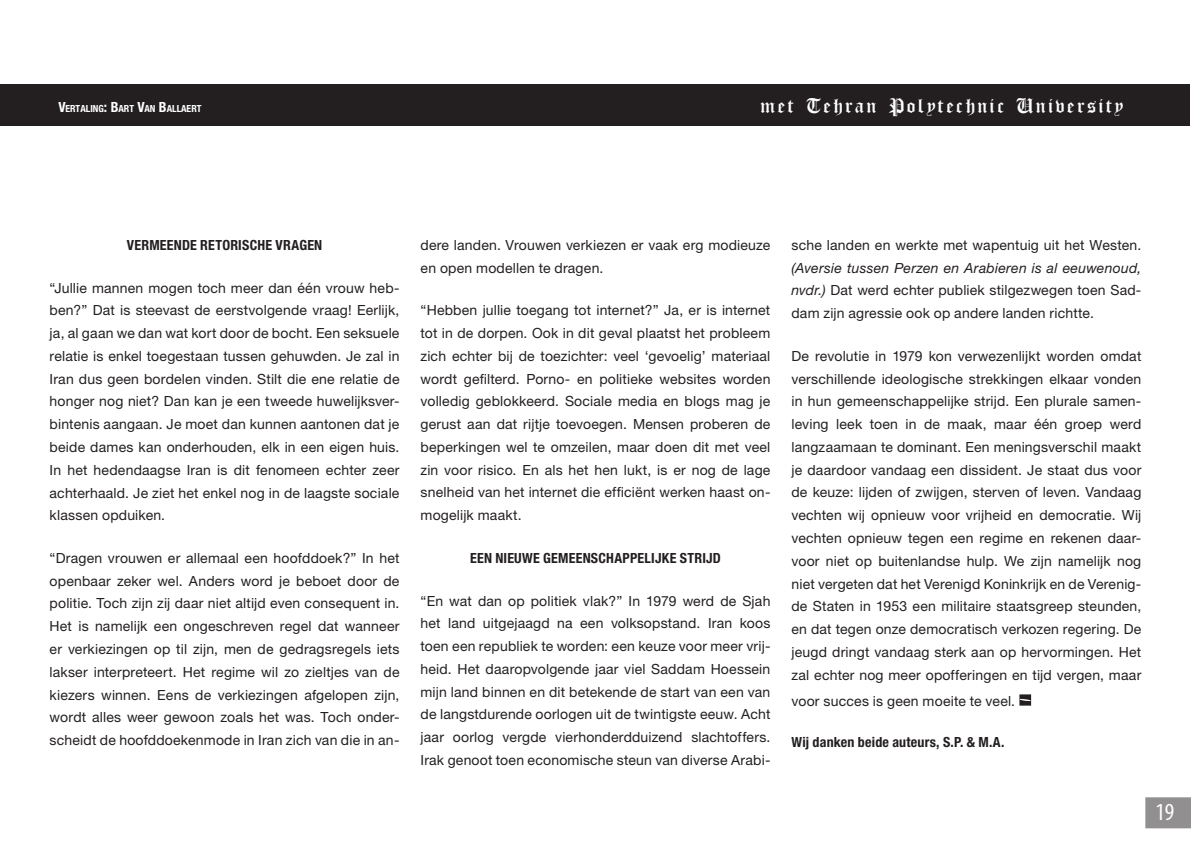
<style>
.page{position:relative;width:1191px;height:844px;background:#fff}
.page>*{position:absolute;margin:0;border:0;box-sizing:border-box;transform-origin:0 0}
.t1{font:condensed 24.5px "Myriad Pro";color:#fff}
.t2{font:22.75px "Old London";letter-spacing:.11em;color:#fff}
.t3{font:14px/22.8px "Helvetica Neue LT Std";letter-spacing:.015em;color:#231f20;text-align:justify}
.t4{font:700 condensed 14px "Helvetica Neue LT Std";letter-spacing:.015em;color:#231f20}
.t5{font:700 condensed 9.8px "Helvetica Neue LT Std";color:#fff}
.s1{font-size:14px}
.s2{font-style:italic}
</style>
<div class="page">
<svg style="left:1145px;top:797px;width:46px;height:31px"></svg>
<div style="left:1020px;top:695px;width:10px;height:9px;background:#231f20"></div>
<div style="left:1019px;top:694px;width:12px;height:11px;border:2px solid #231f20"></div>
<svg style="left:1019px;top:698px;width:12px;height:3px"></svg>
<div style="left:1px;top:84px;width:1189px;height:42px;background:#231f20"></div>
<p class="t5" style="left:59px;top:102px;width:144px"><span class="s1">V</span>ERTALING<span class="s1">: B</span>ART <span class="s1">V</span>AN <span class="s1">B</span>ALLAERT</p>
<h2 class="t2" style="left:760px;top:92px;width:365px">met Tehran Polytechnic University</h2>
<p class="t4" style="left:127px;top:236px;width:9px">VERMEENDE</p>
<p class="t4" style="left:200px;top:236px;width:9px">RETORISCHE</p>
<p class="t4" style="left:275px;top:236px;width:17px">VRAGEN</p>
<p class="t3" style="left:50px;top:276px;width:351px">“Jullie mannen mogen toch meer dan één vrouw heb&shy;ben?” Dat is steevast de eerstvolgende vraag! Eerlijk, ja, al gaan we dan wat kort door de bocht. Een seksuele relatie is enkel toegestaan tussen gehuwden. Je zal in Iran dus geen bordelen vinden. Stilt die ene relatie de honger nog niet? Dan kan je een tweede huwelijksver&shy;bintenis aangaan. Je moet dan kunnen aantonen dat je beide dames kan onderhouden, elk in een eigen huis.<br>In het hedendaagse Iran is dit fenomeen echter zeer achterhaald. Je ziet het enkel nog in de laagste sociale klassen opduiken.</p>
<p class="t3" style="left:50px;top:546px;width:351px">“Dragen vrouwen er allemaal een hoofddoek?” In het openbaar zeker wel. Anders word je beboet door de politie. Toch zijn zij daar niet altijd even consequent in.<br>Het is namelijk een ongeschreven regel dat wanneer er verkiezingen op til zijn, men de gedragsregels iets lakser interpreteert. Het regime wil zo zieltjes van de kiezers winnen. Eens de verkiezingen afgelopen zijn, wordt alles weer gewoon zoals het was. Toch onder&shy;scheidt de hoofddoekenmode in Iran zich van die in an-</p>
<p class="t3" style="left:420px;top:233px;width:351px">dere landen. Vrouwen verkiezen er vaak erg modieuze en open modellen te dragen.</p>
<p class="t3" style="left:420px;top:299px;width:351px">“Hebben jullie toegang tot internet?” Ja, er is internet tot in de dorpen. Ook in dit geval plaatst het probleem zich echter bij de toezichter: veel ‘gevoelig’ materiaal wordt gefilterd. Porno- en politieke websites worden volledig geblokkeerd. Sociale media en blogs mag je gerust aan dat rijtje toevoegen. Mensen proberen de beperkingen wel te omzeilen, maar doen dit met veel zin voor risico. En als het hen lukt, is er nog de lage snelheid van het internet die efficiënt werken haast on&shy;mogelijk maakt.</p>
<p class="t4" style="left:470px;top:549px;width:34px">EEN NIEUWE</p>
<p class="t4" style="left:543px;top:549px;width:9px">GEMEENSCHAPPE</p>
<p class="t4" style="left:644px;top:549px;width:14px">LIJKE</p>
<p class="t4" style="left:680px;top:549px;width:8px">STRIJD</p>
<p class="t3" style="left:420px;top:588px;width:351px">“En wat dan op politiek vlak?” In 1979 werd de Sjah het land uitgejaagd na een volksopstand. Iran koos toen een republiek te worden: een keuze voor meer vrij&shy;heid. Het daaropvolgende jaar viel Saddam Hoessein mijn land binnen en dit betekende de start van een van de langstdurende oorlogen uit de twintigste eeuw. Acht jaar oorlog vergde vierhonderdduizend slachtoffers.<br>Irak genoot toen economische steun van diverse Arabi-</p>
<p class="t3" style="left:791px;top:233px;width:351px">sche landen en werkte met wapentuig uit het Westen.</p>
<p class="t3" style="left:791px;top:256px;width:351px"><span class="s2">(Aversie tussen Perzen en Arabieren is al eeuwenoud, nvdr.)</span> Dat werd echter publiek stilgezwegen toen Sad&shy;dam zijn agressie ook op andere landen richtte.</p>
<p class="t3" style="left:791px;top:344px;width:351px">De revolutie in 1979 kon verwezenlijkt worden omdat verschillende ideologische strekkingen elkaar vonden in hun gemeenschappelijke strijd. Een plurale samen&shy;leving leek toen in de maak, maar één groep werd langzaamaan te dominant. Een meningsverschil maakt je daardoor vandaag een dissident. Je staat dus voor de keuze: lijden of zwijgen, sterven of leven. Vandaag vechten wij opnieuw voor vrijheid en democratie. Wij vechten opnieuw tegen een regime en rekenen daar&shy;voor niet op buitenlandse hulp. We zijn namelijk nog niet vergeten dat het Verenigd Koninkrijk en de Verenig&shy;de Staten in 1953 een militaire staatsgreep steunden, en dat tegen onze democratisch verkozen regering. De jeugd dringt vandaag sterk aan op hervormingen. Het zal echter nog meer opofferingen en tijd vergen, maar</p>
<p class="t3" style="left:791px;top:689px;width:225px">voor succes is geen moeite te veel.</p>
<p class="t4" style="left:791px;top:733px;width:214px">WIJ DANKEN BEIDE AUTEURS, S.P. &amp; M.A.</p>
<h1 class="t1" style="left:1155px;top:798px;width:20px">19</h1>
</div>
